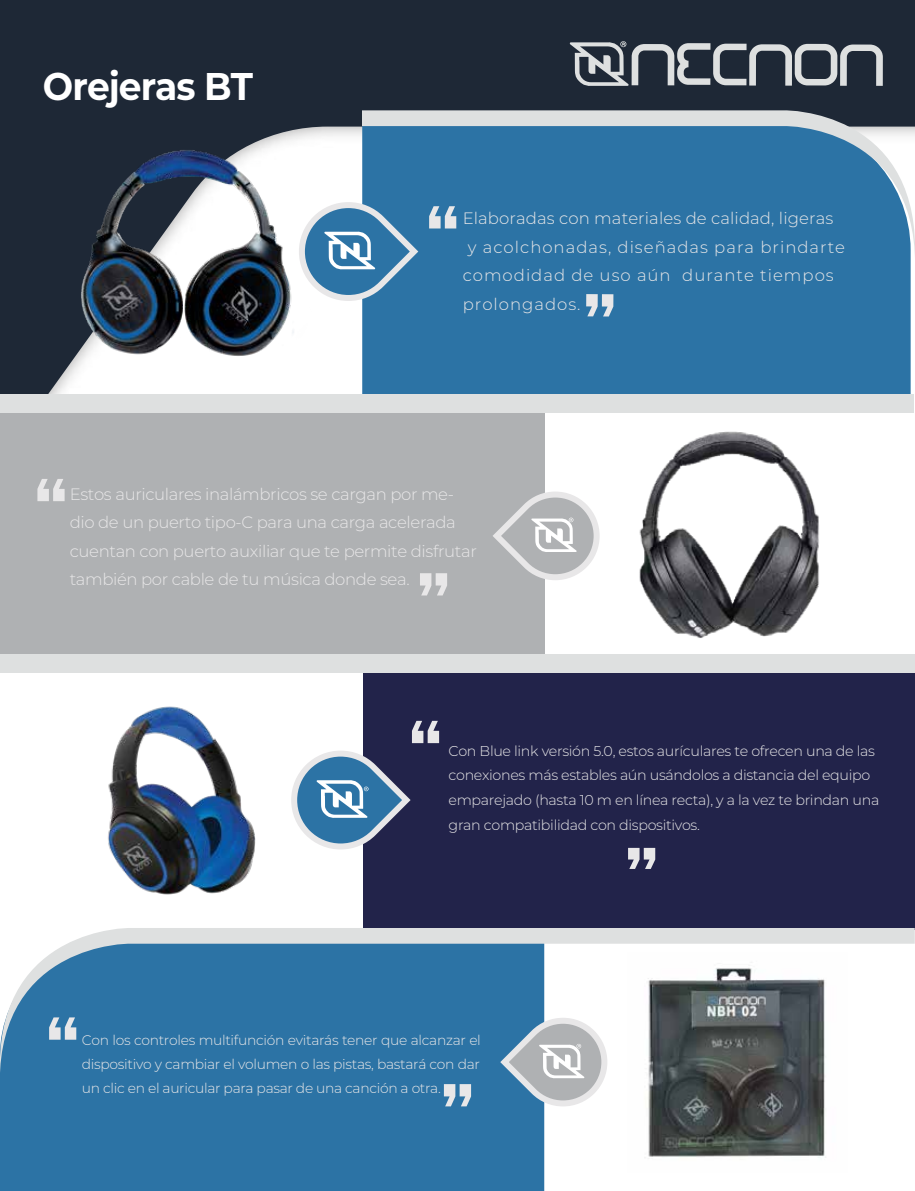
<style>
.page{position:relative;width:915px;height:1191px;background:#fff}
.page>*{position:absolute;margin:0;border:0;box-sizing:border-box;transform-origin:0 0}
.t1{font:700 38.55px "Montserrat";letter-spacing:-.025em;color:#fff;scale:.93 1}
.t2{font:300 16.5px/28.5px "Montserrat";letter-spacing:-.02em;color:#e8e7e8}
.t3{font:300 16.5px "Montserrat";letter-spacing:.06em;color:#e8e7e8}
.t4{font:300 16.5px "Montserrat";letter-spacing:.005em;color:#e8e7e8}
.t5{font:300 14.25px/24.6px "Montserrat";letter-spacing:-.02em;color:#e8e7e8}
.t6{font:300 13.8px/24px "Montserrat";letter-spacing:-.02em;color:#e8e7e8;text-align:justify}
</style>
<div class="page">
<div style="left:0;top:0;width:914px;height:413px;background:#1e2836"></div>
<div style="left:404px;top:265px;width:506px;height:129px;background:#2c73a5"></div>
<div style="left:363px;top:671px;width:551px;height:259px;background:#22234a"></div>
<div style="left:0;top:412px;width:545px;height:259px;background:#afb1b3"></div>
<div style="left:0;top:1082px;width:544px;height:109px;background:#2c73a5"></div>
<svg style="left:0;top:928px;width:914px;height:154px;fill:#2c73a5"></svg>
<div style="left:0;top:654px;width:914px;height:18px;background:#dee0e0"></div>
<div style="left:0;top:394px;width:914px;height:18px;background:#dee0e0"></div>
<svg style="left:569px;top:41px;width:313px;height:46px;background:#626972"></svg>
<svg style="left:362px;top:110px;width:552px;height:155px;background:#4581ab"></svg>
<svg style="left:429px;top:206px;width:27px;height:22px"></svg>
<svg style="left:628px;top:848px;width:27px;height:21px"></svg>
<svg style="left:493px;top:491px;width:107px;height:89px"></svg>
<svg style="left:49px;top:1017px;width:27px;height:22px"></svg>
<svg style="left:444px;top:1084px;width:27px;height:22px"></svg>
<svg style="left:586px;top:294px;width:27px;height:22px"></svg>
<svg style="left:291px;top:721px;width:148px;height:129px"></svg>
<svg style="left:496px;top:1014px;width:114px;height:95px"></svg>
<svg style="left:404px;top:199px;width:18px;height:105px;background:#3d7dab"></svg>
<svg style="left:37px;top:479px;width:28px;height:22px"></svg>
<svg style="left:420px;top:573px;width:27px;height:22px"></svg>
<img style="left:639px;top:431px;width:180px;height:207px">
<img style="left:75px;top:672px;width:208px;height:291px">
<img style="left:0;top:131px;width:404px;height:263px">
<img style="left:627px;top:952px;width:220px;height:206px">
<h1 class="t1" style="left:43px;top:59px;width:227px">Orejeras BT</h1>
<p class="t4" style="left:462px;top:207px;width:372px">Elaboradas con materiales de calidad, ligeras</p>
<p class="t3" style="left:468px;top:236px;width:378px">y acolchonadas, diseñadas para brindarte</p>
<p class="t3" style="left:462px;top:264px;width:372px">comodidad de uso aún durante tiempos</p>
<p class="t3" style="left:462px;top:293px;width:119px">prolongados.</p>
<p class="t2" style="left:70px;top:479px;width:408px">Estos auriculares inalámbricos se cargan por me&shy;dio de un puerto tipo-C para una carga acelerada cuentan con puerto auxiliar que te permite disfrutar también por cable de tu música donde sea.</p>
<p class="t5" style="left:448px;top:738px;width:432px">Con Blue link versión 5.0, estos aurículares te ofrecen una de las conexiones más estables aún usándolos a distancia del equipo emparejado (hasta 10 m en línea recta), y a la vez te brindan una gran compatibilidad con dispositivos.</p>
<p class="t6" style="left:82px;top:1027px;width:400px">Con los controles multifunción evitarás tener que alcanzar el dispositivo y cambiar el volumen o las pistas, bastará con dar un clic en el auricular para pasar de una canción a otra.</p>
</div>
